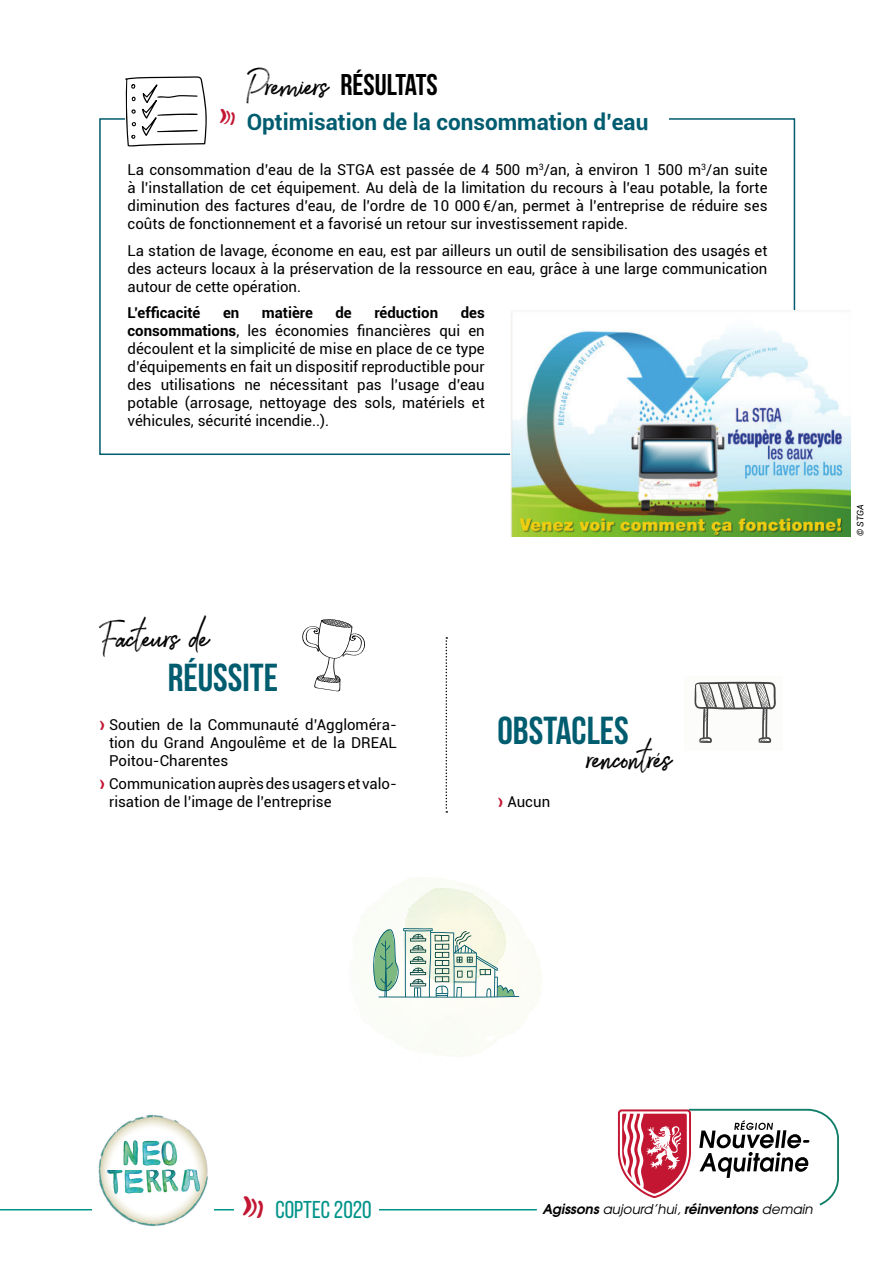
<style>
.page{position:relative;width:893px;height:1263px;background:#fff}
.page>*{position:absolute;margin:0;border:0;box-sizing:border-box;transform-origin:0 0}
.t1{font:39px "Brownhill Script";color:#000}
.t2{font:39px "Bebas Neue";color:#005c6f}
.t3{font:30px "Bebas Neue";color:#000}
.t4{font:24.3px "Bebas Neue";color:#009389}
.t5{font:700 22.5px "Roboto";color:#005c6f}
.t6{font:15px/18px "Roboto";color:#000;text-align:justify}
.t7{font:700 15px "Roboto";color:#000}
.t8{font:italic 700 13.5px "Te X Gyre Adventor";color:#000}
.t9{font:italic 9px "Roboto";color:#000}
.s1{font-family:"Brownhill Script";font-size:39px}
.s2{font-weight:700}
.s3{font-family:"Lion Font Official";font-size:10.5px;color:#c31632}
.s4{font-family:"Lion Font Official";color:#c31632}
.s5{font-weight:400}
</style>
<div class="page">
<hr style="left:0;top:1209px;width:537px;height:1px;background:#009389">
<div style="left:234px;top:1192px;width:144px;height:34px;background:#fff"></div>
<svg style="left:618px;top:1108px;width:221px;height:98px"></svg>
<img style="left:92px;top:1114px;width:121px;height:113px">
<img style="left:478px;top:919px;width:25px;height:8px">
<img style="left:368px;top:877px;width:110px;height:50px">
<img style="left:466px;top:1011px;width:12px;height:46px">
<div style="left:685px;top:676px;width:98px;height:74px;background:#fcfcfb"></div>
<svg style="left:694px;top:682px;width:82px;height:61px"></svg>
<svg style="left:302px;top:619px;width:63px;height:72px"></svg>
<svg style="left:125px;top:76px;width:82px;height:71px"></svg>
<svg style="left:446px;top:637px;width:1px;height:176px"></svg>
<svg style="left:373px;top:927px;width:146px;height:71px"></svg>
<img style="left:510px;top:310px;width:340px;height:226px">
<h2 class="t3" style="left:247px;top:68px;width:193px"><span class="s1">Premiers</span> RÉSULTATS</h2>
<h3 class="t5" style="left:218px;top:106px;width:432px"><sup>E</sup> Optimisation de la consommation d’eau</h3>
<p class="t6" style="left:128px;top:160px;width:641px">La consommation d’eau de la STGA est passée de 4 500 m<sup>3</sup>/an, à environ 1 500 m<sup>3</sup>/an suite à l’installation de cet équipement. Au delà de la limitation du recours à l’eau potable, la forte diminution des factures d’eau, de l’ordre de 10 000 €/an, permet à l’entreprise de réduire ses coûts de fonctionnement et a favorisé un retour sur investissement rapide.</p>
<p class="t6" style="left:128px;top:241px;width:641px">La station de lavage, économe en eau, est par ailleurs un outil de sensibilisation des usagés et des acteurs locaux à la préservation de la ressource en eau, grâce à une large communication autour de cette opération.</p>
<p class="t7" style="left:128px;top:302px;width:74px">L’efficacité</p>
<p class="t7" style="left:223px;top:302px;width:18px">en</p>
<p class="t7" style="left:262px;top:302px;width:53px">matière</p>
<p class="t7" style="left:335px;top:302px;width:18px">de</p>
<p class="t7" style="left:374px;top:302px;width:65px">réduction</p>
<p class="t6" style="left:128px;top:303px;width:359px;text-indent:333px"><span class="s2">des consommations</span>, les économies financières qui en découlent et la simplicité de mise en place de ce type d’équipements en fait un dispositif reproductible pour des utilisations ne nécessitant pas l’usage d’eau potable (arrosage, nettoyage des sols, matériels et véhicules, sécurité incendie..).</p>
<h1 class="t1" style="left:99px;top:610px;width:112px">Facteurs de</h1>
<h1 class="t2" style="left:168px;top:656px;width:112px">RÉUSSITE</h1>
<p class="t6" style="left:109px;top:715px;width:289px;text-indent:-10px"><span class="s3">A</span> Soutien de la Communauté d’Aggloméra&shy;tion du Grand Angoulême et de la DREAL Poitou-Charentes</p>
<p class="t6" style="left:109px;top:774px;width:289px;text-indent:-10px"><span class="s3">A</span> Communication auprès des usagers et valo&shy;risation de l’image de l’entreprise</p>
<h1 class="t2" style="left:497px;top:709px;width:133px">OBSTACLES</h1>
<h1 class="t1" style="left:588px;top:731px;width:86px">rencontrés</h1>
<p class="t6" style="left:497px;top:792px;width:54px"><span class="s3">A</span> Aucun</p>
<p class="t9" style="left:854px;top:536px;width:33px;rotate:-90deg">© STGA</p>
<h3 class="t4" style="left:241px;top:1196px;width:132px"><span class="s4">E</span> COPTEC 2020</h3>
<p class="t8" style="left:543px;top:1198px;width:272px">Agissons <span class="s5">aujourd’hui,</span> réinventons <span class="s5">demain</span></p>
</div>
